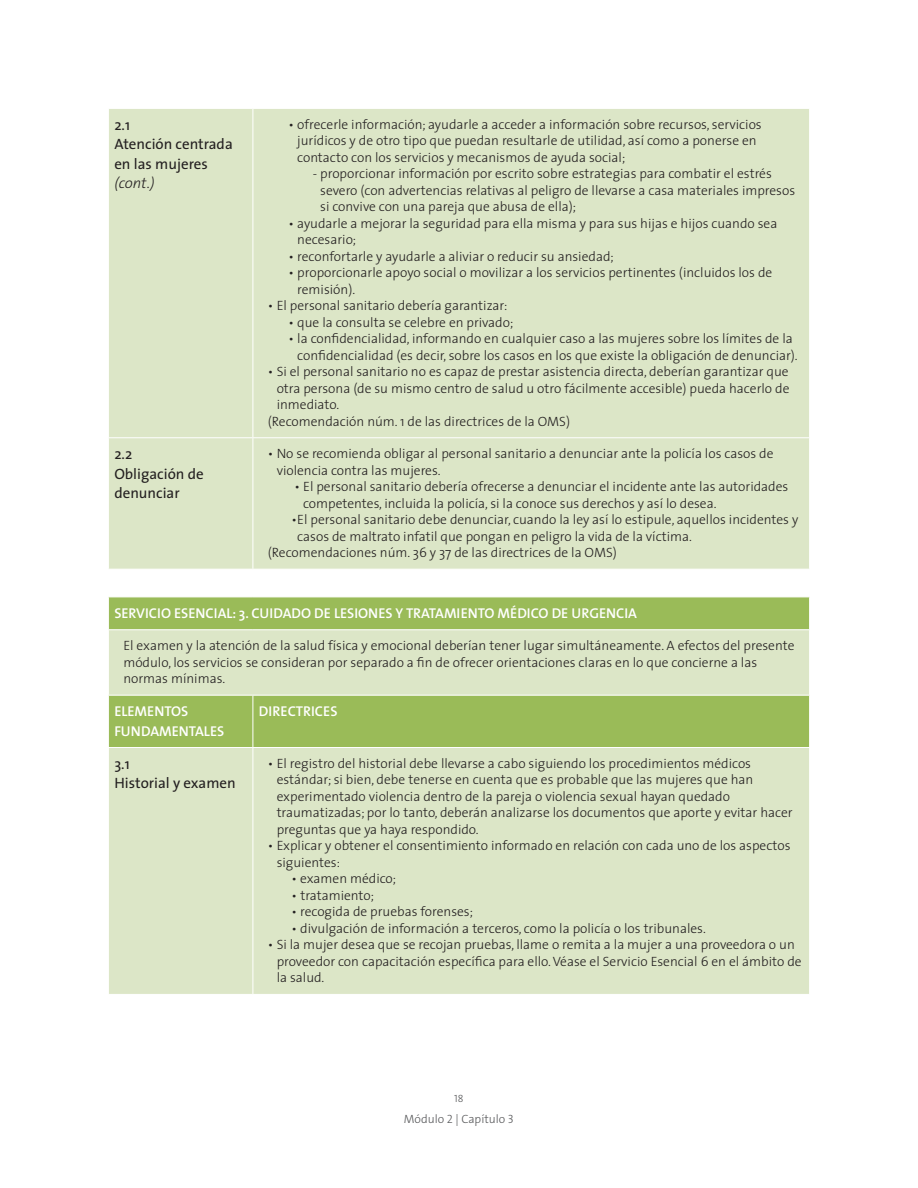
<style>
.page{position:relative;width:918px;height:1188px;background:#fff}
.page>*{position:absolute;margin:0;border:0;box-sizing:border-box;transform-origin:0 0}
.t1{font:15px/19.5px "The Sans";color:#231f20}
.t2{font:italic 300 15px "The Sans";color:#231f20}
.t3{font:600 14.25px/19.5px "The Sans";color:#fff}
.t4{font:300 13.5px/16.5px "The Sans";color:#231f20}
.t5{font:300 12px "The Sans";color:#57585a}
.t6{font:10.5px "The Sans Light Caps";color:#57585a}
.s1{font-family:"The Sans Light Caps";font-weight:400}
</style>
<div class="page">
<div style="left:109px;top:109px;width:700px;height:460px;background:#dce6c7"></div>
<hr style="left:253px;top:109px;width:1px;height:328px;background:#fff">
<hr style="left:108px;top:437px;width:145px;height:1px;background:#fff">
<hr style="left:253px;top:437px;width:557px;height:1px;background:#fff">
<hr style="left:253px;top:438px;width:1px;height:131px;background:#fff">
<div style="left:109px;top:598px;width:700px;height:31px;background:#9abb58"></div>
<svg style="left:109px;top:630px;width:700px;height:364px;background:#d2dfb7"></svg>
<hr style="left:108px;top:695px;width:145px;height:1px;background:#fff">
<hr style="left:253px;top:695px;width:557px;height:1px;background:#fff">
<hr style="left:253px;top:696px;width:1px;height:51px;background:#fff">
<hr style="left:108px;top:747px;width:145px;height:1px;background:#fff">
<hr style="left:253px;top:747px;width:557px;height:1px;background:#fff">
<hr style="left:253px;top:748px;width:1px;height:246px;background:#fff">
<p class="t1" style="left:114px;top:115px;width:120px">2.1<br>Atención centrada en las mujeres</p>
<p class="t2" style="left:114px;top:171px;width:42px">(cont.)</p>
<p class="t4" style="left:297px;top:116px;width:466px;text-indent:-9px">• ofrecerle información; ayudarle a acceder a información sobre recursos, servicios jurídicos y de otro tipo que puedan resultarle de utilidad, así como a ponerse en contacto con los servicios y mecanismos de ayuda social;</p>
<p class="t4" style="left:320px;top:165px;width:476px;text-indent:-7px">- proporcionar información por escrito sobre estrategias para combatir el estrés severo (con advertencias relativas al peligro de llevarse a casa materiales impresos si convive con una pareja que abusa de ella);</p>
<p class="t4" style="left:297px;top:215px;width:482px;text-indent:-9px">• ayudarle a mejorar la seguridad para ella misma y para sus hijas e hijos cuando sea necesario;</p>
<p class="t4" style="left:289px;top:248px;width:327px">• reconfortarle y ayudarle a aliviar o reducir su ansiedad;</p>
<p class="t4" style="left:297px;top:264px;width:477px;text-indent:-9px">• proporcionarle apoyo social o movilizar a los servicios pertinentes (incluidos los de remisión).</p>
<p class="t4" style="left:268px;top:297px;width:241px">• El personal sanitario debería garantizar:</p>
<p class="t4" style="left:289px;top:314px;width:226px">• que la consulta se celebre en privado;</p>
<p class="t4" style="left:297px;top:330px;width:502px;text-indent:-9px">• la confidencialidad, informando en cualquier caso a las mujeres sobre los límites de la confidencialidad (es decir, sobre los casos en los que existe la obligación de denunciar).</p>
<p class="t4" style="left:268px;top:363px;width:522px">• Si el personal sanitario no es capaz de prestar asistencia directa, deberían garantizar que</p>
<p class="t4" style="left:277px;top:380px;width:514px">otra persona (de su mismo centro de salud u otro fácilmente accesible) pueda hacerlo de</p>
<p class="t4" style="left:277px;top:396px;width:64px">inmediato.</p>
<p class="t4" style="left:268px;top:413px;width:304px">(Recomendación núm. 1 de las directrices de la OMS)</p>
<p class="t1" style="left:114px;top:444px;width:91px">2.2<br>Obligación de denunciar</p>
<p class="t4" style="left:277px;top:445px;width:498px;text-indent:-9px">• No se recomienda obligar al personal sanitario a denunciar ante la policía los casos de violencia contra las mujeres.</p>
<p class="t4" style="left:303px;top:478px;width:487px;text-indent:-9px">• El personal sanitario debería ofrecerse a denunciar el incidente ante las autoridades competentes, incluida la policía, si la conoce sus derechos y así lo desea.</p>
<p class="t4" style="left:291px;top:511px;width:508px">•El personal sanitario debe denunciar, cuando la ley así lo estipule, aquellos incidentes y</p>
<p class="t4" style="left:297px;top:527px;width:396px">casos de maltrato infatil que pongan en peligro la vida de la víctima.</p>
<p class="t4" style="left:268px;top:544px;width:351px">(Recomendaciones núm. 36 y 37 de las directrices de la OMS)</p>
<p class="t3" style="left:114px;top:603px;width:524px">SERVICIO ESENCIAL: 3. CUIDADO DE LESIONES Y TRATAMIENTO MÉDICO DE URGENCIA</p>
<p class="t4" style="left:123px;top:637px;width:673px">El examen y la atención de la salud física y emocional deberían tener lugar simultáneamente. A efectos del presente módulo, los servicios se consideran por separado a fin de ofrecer orientaciones claras en lo que concierne a las normas mínimas.</p>
<p class="t3" style="left:114px;top:701px;width:111px">ELEMENTOS<br>FUNDAMENTALES</p>
<p class="t3" style="left:259px;top:701px;width:80px">DIRECTRICES</p>
<p class="t1" style="left:114px;top:754px;width:123px">3.1<br>Historial y examen</p>
<p class="t4" style="left:277px;top:755px;width:518px;text-indent:-9px">• El registro del historial debe llevarse a cabo siguiendo los procedimientos médicos estándar; si bien, debe tenerse en cuenta que es probable que las mujeres que han experimentado violencia dentro de la pareja o violencia sexual hayan quedado traumatizadas; por lo tanto, deberán analizarse los documentos que aporte y evitar hacer preguntas que ya haya respondido.</p>
<p class="t4" style="left:277px;top:837px;width:515px;text-indent:-9px">• Explicar y obtener el consentimiento informado en relación con cada uno de los aspectos siguientes:</p>
<p class="t4" style="left:291px;top:870px;width:106px">• examen médico;</p>
<p class="t4" style="left:291px;top:887px;width:84px">• tratamiento;</p>
<p class="t4" style="left:291px;top:903px;width:183px">• recogida de pruebas forenses;</p>
<p class="t4" style="left:291px;top:920px;width:416px">• divulgación de información a terceros, como la policía o los tribunales.</p>
<p class="t4" style="left:277px;top:936px;width:527px;text-indent:-9px">• Si la mujer desea que se recojan pruebas, llame o remita a la mujer a una proveedora o un proveedor con capacitación específica para ello. Véase el Servicio Esencial 6 en el ámbito de la salud.</p>
<p class="t6" style="left:454px;top:1090px;width:11px">18</p>
<p class="t5" style="left:404px;top:1109px;width:112px">Módulo <span class="s1">2</span> | Capítulo <span class="s1">3</span></p>
</div>
